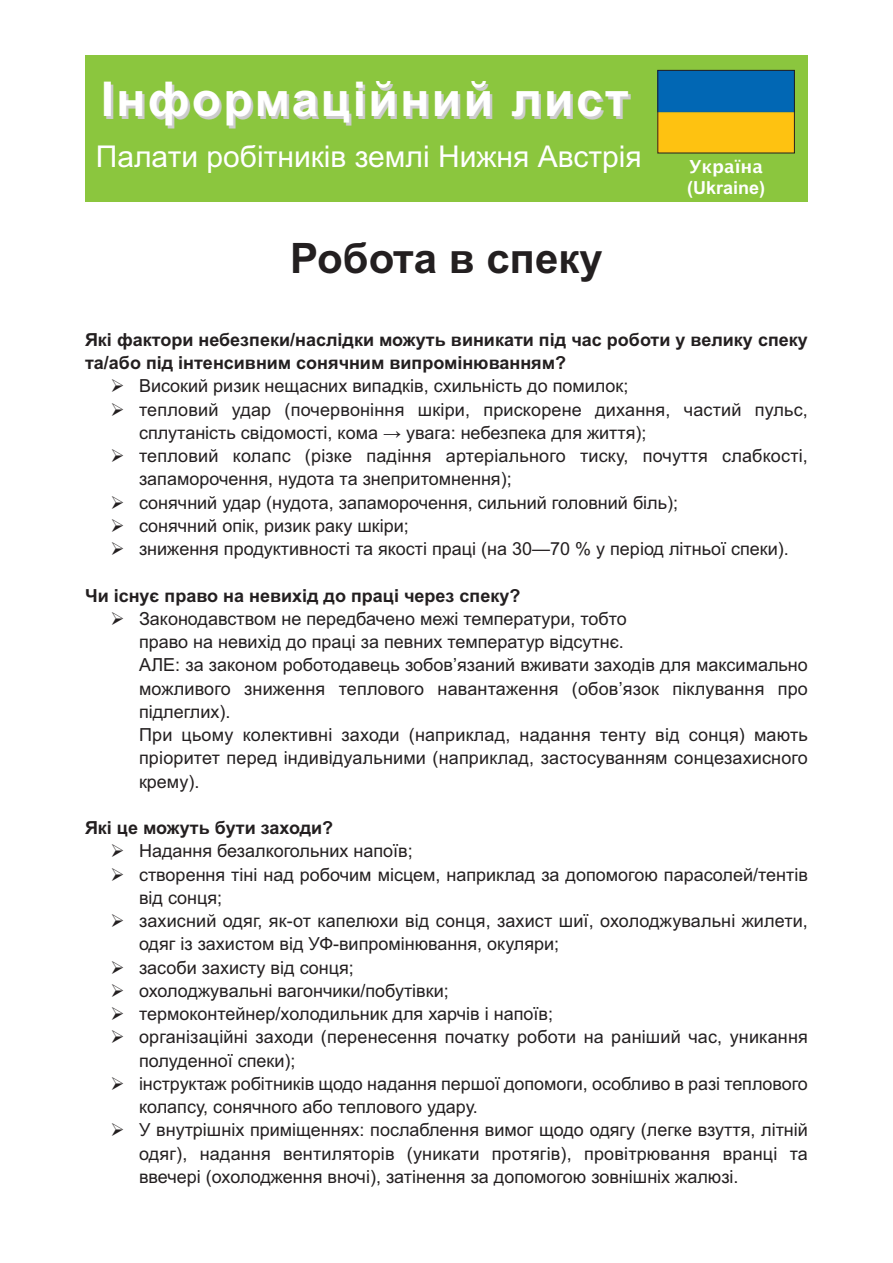
<style>
.page{position:relative;width:893px;height:1263px;background:#fff}
.page>*{position:absolute;margin:0;border:0;box-sizing:border-box;transform-origin:0 0}
.t1{font:700 48px "Arial";letter-spacing:.05em;color:#fff}
.t2{font:700 42px "Arial";color:#231f20}
.t3{font:30px "Arial";color:#fff}
.t4{font:18px/23.2px "Arial";color:#231f20}
.t5{font:700 18px/23.2px "Arial";color:#231f20}
.t6{font:700 18px "Arial";color:#fff}
.t7{font:700 18px "Lucida Grande";color:#fff}
</style>
<div class="page">
<div style="left:85px;top:55px;width:723px;height:147px;background:#8bc63e"></div>
<img style="left:660px;top:72px;width:133px;height:79px">
<div style="left:658px;top:70px;width:137px;height:83px;border:1px solid #231f20"></div>
<h1 class="t1" style="left:101px;top:72px;width:529px">Інформаційний лист</h1>
<h3 class="t3" style="left:96px;top:139px;width:547px">Палати робітників землі Нижня Австрія</h3>
<h2 class="t2" style="left:290px;top:234px;width:314px">Робота в спеку</h2>
<p class="t7" style="left:689px;top:156px;width:76px">Україна</p>
<p class="t6" style="left:687px;top:177px;width:80px">(Ukraine)</p>
<p class="t5" style="left:85px;top:328px;width:724px">Які фактори небезпеки/наслідки можуть виникати під час роботи у велику спеку та/або під інтенсивним сонячним випромінюванням?</p>
<p class="t4" style="left:111px;top:374px;width:519px">➢ Високий ризик нещасних випадків, схильність до помилок;</p>
<p class="t4" style="left:139px;top:398px;width:670px;text-indent:-28px">➢ тепловий удар (почервоніння шкіри, прискорене дихання, частий пульс, сплутаність свідомості, кома → увага: небезпека для життя);</p>
<p class="t4" style="left:139px;top:444px;width:670px;text-indent:-28px">➢ тепловий колапс (різке падіння артеріального тиску, почуття слабкості, запаморочення, нудота та знепритомнення);</p>
<p class="t4" style="left:111px;top:491px;width:569px">➢ сонячний удар (нудота, запаморочення, сильний головний біль);</p>
<p class="t4" style="left:111px;top:514px;width:300px">➢ сонячний опік, ризик раку шкіри;</p>
<p class="t4" style="left:111px;top:537px;width:680px">➢ зниження продуктивності та якості праці (на 30—70 % у період літньої спеки).</p>
<p class="t5" style="left:85px;top:584px;width:437px">Чи існує право на невихід до праці через спеку?</p>
<p class="t4" style="left:139px;top:607px;width:670px;text-indent:-28px">➢ Законодавством не передбачено межі температури, тобто<br>право на невихід до праці за певних температур відсутнє.<br>АЛЕ: за законом роботодавець зобов’язаний вживати заходів для максимально можливого зниження теплового навантаження (обов’язок піклування про підлеглих).<br>При цьому колективні заходи (наприклад, надання тенту від сонця) мають пріоритет перед індивідуальними (наприклад, застосуванням сонцезахисного крему).</p>
<p class="t5" style="left:85px;top:816px;width:250px">Які це можуть бути заходи?</p>
<p class="t4" style="left:111px;top:839px;width:304px">➢ Надання безалкогольних напоїв;</p>
<p class="t4" style="left:139px;top:863px;width:670px;text-indent:-28px">➢ створення тіні над робочим місцем, наприклад за допомогою парасолей/тентів від сонця;</p>
<p class="t4" style="left:139px;top:909px;width:670px;text-indent:-28px">➢ захисний одяг, як-от капелюхи від сонця, захист шиї, охолоджувальні жилети, одяг із захистом від УФ-випромінювання, окуляри;</p>
<p class="t4" style="left:111px;top:956px;width:245px">➢ засоби захисту від сонця;</p>
<p class="t4" style="left:111px;top:979px;width:340px">➢ охолоджувальні вагончики/побутівки;</p>
<p class="t4" style="left:111px;top:1002px;width:444px">➢ термоконтейнер/холодильник для харчів і напоїв;</p>
<p class="t4" style="left:139px;top:1025px;width:670px;text-indent:-29px">➢ організаційні заходи (перенесення початку роботи на раніший час, уникання полуденної спеки);</p>
<p class="t4" style="left:139px;top:1072px;width:670px;text-indent:-29px">➢ інструктаж робітників щодо надання першої допомоги, особливо в разі теплового колапсу, сонячного або теплового удару.</p>
<p class="t4" style="left:139px;top:1118px;width:670px;text-align:justify;text-indent:-28px">➢ У внутрішніх приміщеннях: послаблення вимог щодо одягу (легке взуття, літній одяг), надання вентиляторів (уникати протягів), провітрювання вранці та ввечері (охолодження вночі), затінення за допомогою зовнішніх жалюзі.</p>
</div>
